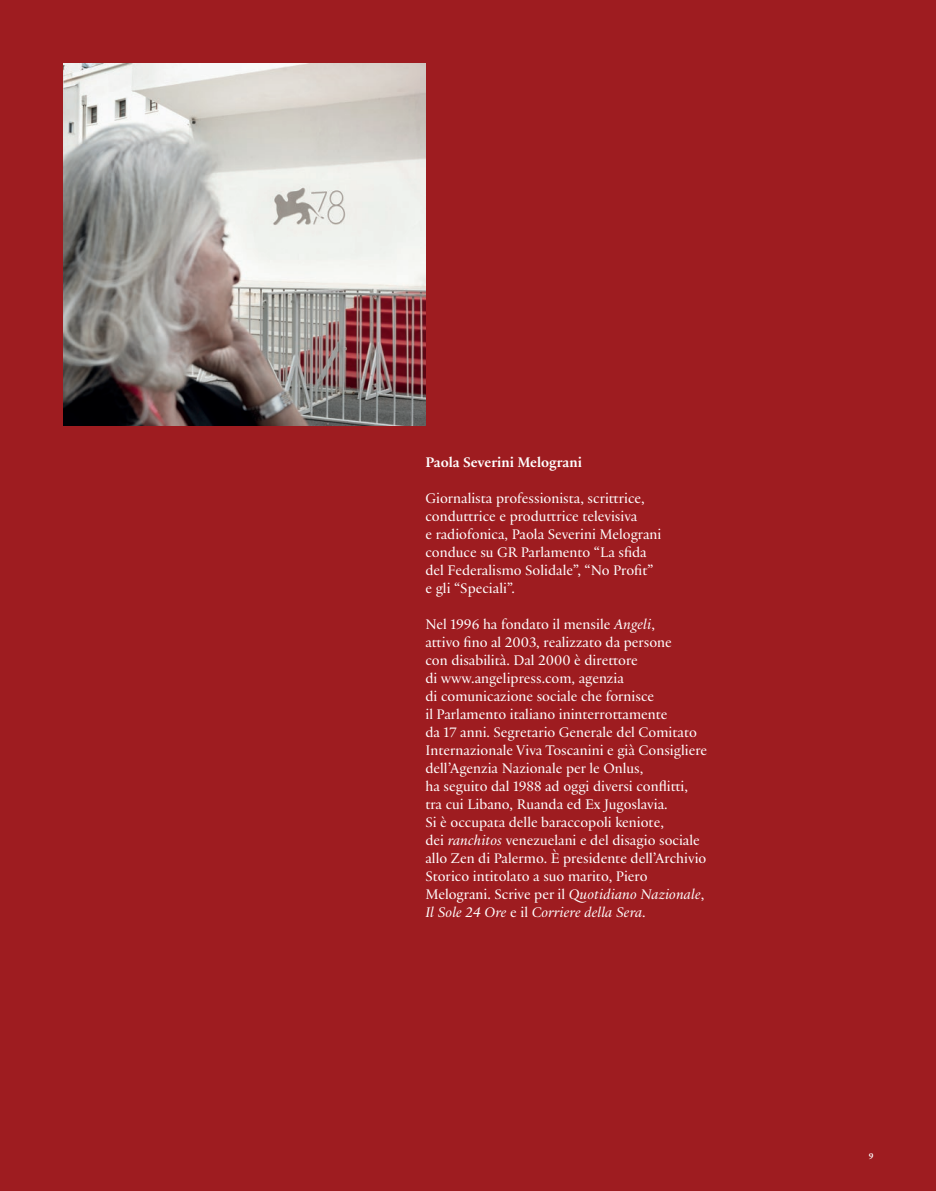
<style>
.page{position:relative;width:936px;height:1191px;background:#fff}
.page>*{position:absolute;margin:0;border:0;box-sizing:border-box;transform-origin:0 0}
.t1{font:15px/18px "Practice";color:#fff}
.t2{font:15px "Practice Regular Ita";color:#fff}
.t3{font:700 15px "Practice";color:#fff}
.t4{font:700 9px "Practice";color:#fff}
.s1{font-family:"Practice Regular Ita"}
.s2{font-family:"Practice"}
</style>
<div class="page">
<div style="left:0;top:0;width:935px;height:1191px;background:#9e1c20"></div>
<img style="left:64px;top:64px;width:361px;height:361px">
<p class="t3" style="left:425px;top:451px;width:158px">Paola Severini Melograni</p>
<p class="t1" style="left:425px;top:489px;width:237px">Giornalista professionista, scrittrice, conduttrice e produttrice televisiva<br>e radiofonica, Paola Severini Melograni conduce su GR Parlamento “La sfida del Federalismo Solidale”, “No Profit” e gli “Speciali”.</p>
<p class="t1" style="left:425px;top:615px;width:283px">Nel 1996 ha fondato il mensile <span class="s1">Angeli</span>,<br>attivo fino al 2003, realizzato da persone<br>con disabilità. Dal 2000 è direttore<br>di www.angelipress.com, agenzia<br>di comunicazione sociale che fornisce<br>il Parlamento italiano ininterrottamente<br>da 17 anni. Segretario Generale del Comitato Internazionale Viva Toscanini e già Consigliere dell’Agenzia Nazionale per le Onlus,<br>ha seguito dal 1988 ad oggi diversi conflitti, tra cui Libano, Ruanda ed Ex Jugoslavia.<br>Si è occupata delle baraccopoli keniote,<br>dei <span class="s1">ranchitos</span> venezuelani e del disagio sociale allo Zen di Palermo. È presidente dell’Archivio Storico intitolato a suo marito, Piero Melograni. Scrive per il <span class="s1">Quotidiano Nazionale</span>,</p>
<p class="t2" style="left:425px;top:902px;width:222px">Il Sole 24 Ore <span class="s2">e il</span> Corriere della Sera<span class="s2">.</span></p>
<p class="t4" style="left:868px;top:1149px;width:6px">9</p>
</div>
